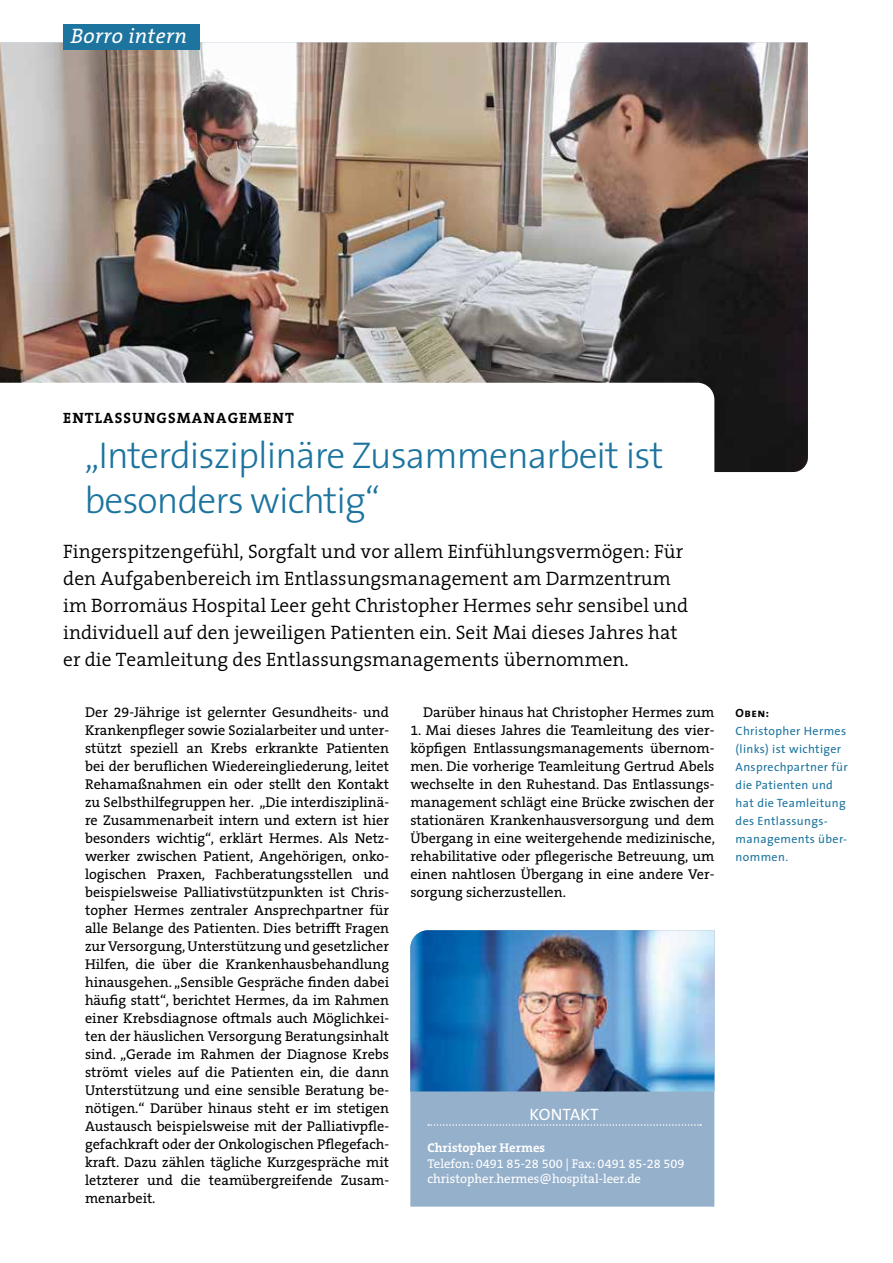
<style>
.page{position:relative;width:893px;height:1263px;background:#fff}
.page>*{position:absolute;margin:0;border:0;box-sizing:border-box;transform-origin:0 0}
.t1{font:300 37.5px/45px "The Sans";letter-spacing:-.025em;color:#1c749f}
.t2{font:italic 21px "The Serif B W5 Plain";letter-spacing:.02em;color:#fff}
.t3{font:300 19.5px/27px "The Serif";color:#000}
.t4{font:16.5px "The Sans B W5 Plain";letter-spacing:.01em;color:#fff}
.t5{font:15px "The Serif Bold Caps";letter-spacing:.075em;color:#000}
.t6{font:14.25px/18px "The Serif B W5 Plain";color:#000;text-align:justify}
.t7{font:12.75px/15.3px "The Serif B W5 Plain";color:#fff}
.t8{font:700 12.75px "The Serif B W7";color:#fff}
.t9{font:12px/18px "The Sans";letter-spacing:.03em;color:#1c749f}
.t10{font:12px "The Sans Bold Caps";color:#000}
</style>
<div class="page">
<div style="left:410px;top:1091px;width:304px;height:115px;background:#95b0cb"></div>
<img style="left:0;top:43px;width:808px;height:429px">
<svg style="left:0;top:383px;width:714px;height:89px"></svg>
<div style="left:64px;top:24px;width:136px;height:25px;background:#1c749f"></div>
<img style="left:410px;top:930px;width:304px;height:161px">
<svg style="left:428px;top:1124px;width:273px;height:2px"></svg>
<h2 class="t2" style="left:71px;top:23px;width:118px">Borro intern</h2>
<p class="t5" style="left:63px;top:405px;width:232px">ENTLASSUNGSMANAGEMENT</p>
<h1 class="t1" style="left:84px;top:431px;width:581px">„Interdisziplinäre Zusammenarbeit ist besonders wichtig“</h1>
<p class="t3" style="left:63px;top:537px;width:627px">Fingerspitzengefühl, Sorgfalt und vor allem Einfühlungsvermögen: Für den Aufgabenbereich im Entlassungsmanagement am Darmzentrum im Borromäus Hospital Leer geht Christopher Hermes sehr sensibel und individuell auf den jeweiligen Patienten ein. Seit Mai dieses Jahres hat er die Teamleitung des Entlassungsmanagements übernommen.</p>
<p class="t6" style="left:85px;top:703px;width:306px">Der 29-Jährige ist gelernter Gesundheits- und Krankenpfleger sowie Sozialarbeiter und unter&shy;stützt speziell an Krebs erkrankte Patienten bei der beruflichen Wiedereingliederung, leitet Rehamaßnahmen ein oder stellt den Kontakt zu Selbsthilfegruppen her. „Die interdisziplinä&shy;re Zusammenarbeit intern und extern ist hier besonders wichtig“, erklärt Hermes. Als Netz&shy;werker zwischen Patient, Angehörigen, onko&shy;logischen Praxen, Fachberatungsstellen und beispielsweise Palliativstützpunkten ist Chris&shy;topher Hermes zentraler Ansprechpartner für alle Belange des Patienten. Dies betrifft Fragen zur Versorgung, Unterstützung und gesetzlicher Hilfen, die über die Krankenhausbehandlung hinausgehen. „Sensible Gespräche finden dabei häufig statt“, berichtet Hermes, da im Rahmen einer Krebsdiagnose oftmals auch Möglichkei&shy;ten der häuslichen Versorgung Beratungsinhalt sind. „Gerade im Rahmen der Diagnose Krebs strömt vieles auf die Patienten ein, die dann Unterstützung und eine sensible Beratung be&shy;nötigen.“ Darüber hinaus steht er im stetigen Austausch beispielsweise mit der Palliativpfle&shy;gefachkraft oder der Onkologischen Pflegefach&shy;kraft. Dazu zählen tägliche Kurzgespräche mit letzterer und die teamübergreifende Zusam&shy;menarbeit.</p>
<p class="t6" style="left:423px;top:703px;width:293px">Darüber hinaus hat Christopher Hermes zum</p>
<p class="t6" style="left:410px;top:721px;width:306px">1. Mai dieses Jahres die Teamleitung des vier&shy;köpfigen Entlassungsmanagements übernom&shy;men. Die vorherige Teamleitung Gertrud Abels wechselte in den Ruhestand. Das Entlassungs&shy;management schlägt eine Brücke zwischen der stationären Krankenhausversorgung und dem Übergang in eine weitergehende medizinische, rehabilitative oder pflegerische Betreuung, um einen nahtlosen Übergang in eine andere Ver&shy;sorgung sicherzustellen.</p>
<p class="t4" style="left:530px;top:1104px;width:71px">KONTAKT</p>
<p class="t8" style="left:427px;top:1139px;width:119px">Christopher Hermes</p>
<p class="t7" style="left:427px;top:1156px;width:259px">Telefon: 0491 85-28 500 | Fax: 0491 85-28 509 christopher.hermes@hospital-leer.de</p>
<p class="t10" style="left:736px;top:703px;width:35px">Oben:</p>
<p class="t9" style="left:736px;top:722px;width:113px">Christopher Hermes (links) ist wichtiger<br>Ansprechpartner für die Patienten und hat die Teamleitung des Entlassungs&shy;managements über&shy;nommen.</p>
</div>
